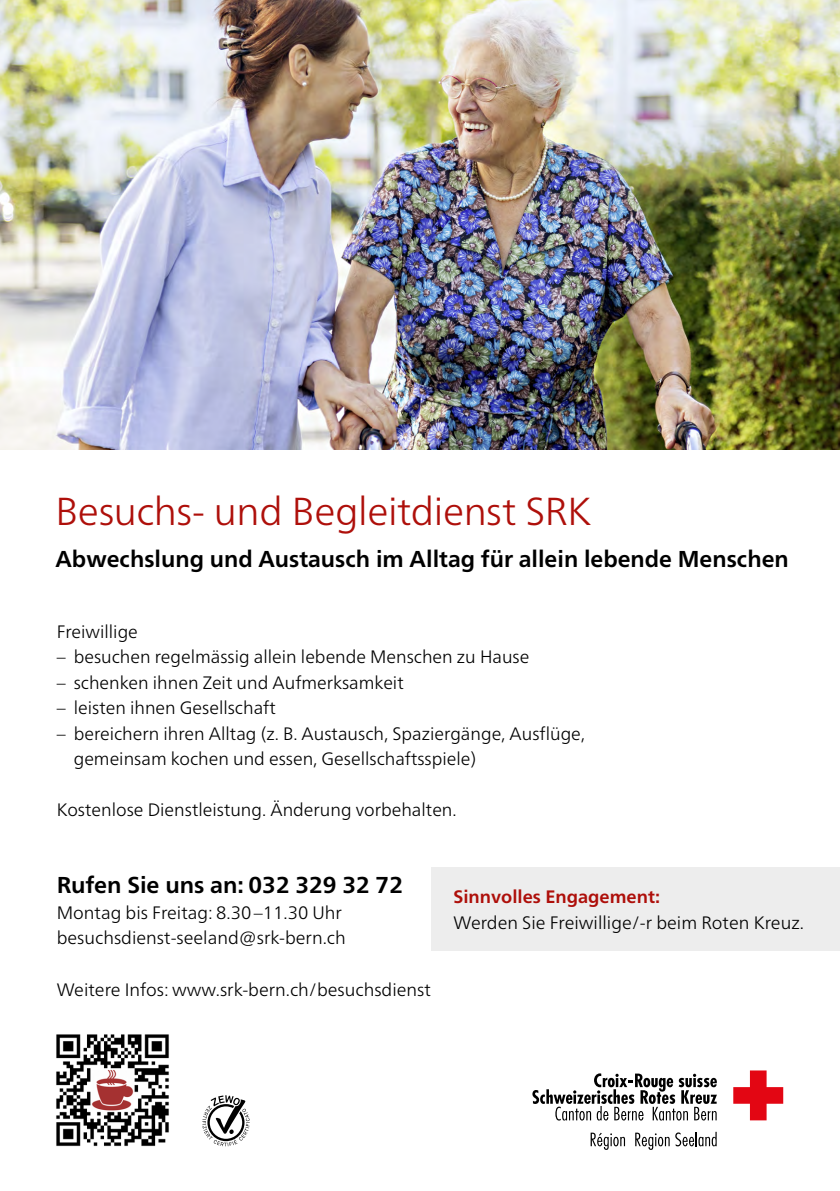
<style>
.page{position:relative;width:840px;height:1191px;background:#fff}
.page>*{position:absolute;margin:0;border:0;box-sizing:border-box;transform-origin:0 0}
.t1{font:300 39px "Frutiger Neue LTW1 G";letter-spacing:-.01em;color:#ae0f0a}
.t2{font:700 23px "Frutiger Neue LTW1 G";color:#000}
.t3{font:300 18px/25.6px "Frutiger Neue LTW1 G";color:#000}
.t4{font:700 18px "Frutiger Neue LTW1 G";color:#ae0f0a}
</style>
<div class="page">
<svg style="left:733px;top:1070px;width:49px;height:50px"></svg>
<svg style="left:532px;top:1073px;width:184px;height:47px"></svg>
<svg style="left:590px;top:1132px;width:34px;height:17px"></svg>
<svg style="left:635px;top:1132px;width:34px;height:17px"></svg>
<svg style="left:675px;top:1131px;width:41px;height:15px"></svg>
<svg style="left:202px;top:1095px;width:47px;height:51px"></svg>
<img style="left:56px;top:1034px;width:113px;height:112px">
<img style="left:0;top:0;width:839px;height:449px">
<div style="left:431px;top:867px;width:408px;height:83px;background:#ededed"></div>
<h1 class="t1" style="left:55px;top:488px;width:537px">Besuchs- und Begleitdienst SRK</h1>
<p class="t2" style="left:55px;top:545px;width:734px">Abwechslung und Austausch im Alltag für allein lebende Menschen</p>
<p class="t3" style="left:57px;top:618px;width:83px">Freiwillige</p>
<p class="t3" style="left:57px;top:644px;width:474px">– besuchen regelmässig allein lebende Menschen zu Hause</p>
<p class="t3" style="left:57px;top:669px;width:348px">– schenken ihnen Zeit und Aufmerksamkeit</p>
<p class="t3" style="left:57px;top:695px;width:220px">– leisten ihnen Gesellschaft</p>
<p class="t3" style="left:74px;top:720px;width:512px;text-indent:-17px">– bereichern ihren Alltag (z. B. Austausch, Spaziergänge, Ausflüge, gemeinsam kochen und essen, Gesellschaftsspiele)</p>
<p class="t3" style="left:57px;top:797px;width:401px">Kostenlose Dienstleistung. Änderung vorbehalten.</p>
<p class="t2" style="left:57px;top:871px;width:347px">Rufen Sie uns an: 032 329 32 72</p>
<p class="t3" style="left:57px;top:899px;width:290px">Montag bis Freitag: 8.30–11.30 Uhr besuchsdienst-seeland@srk-bern.ch</p>
<p class="t3" style="left:57px;top:976px;width:375px">Weitere Infos: www.srk-bern.ch/besuchsdienst</p>
<p class="t4" style="left:453px;top:886px;width:208px">Sinnvolles Engagement:</p>
<p class="t3" style="left:453px;top:909px;width:352px">Werden Sie Freiwillige/-r beim Roten Kreuz.</p>
</div>
